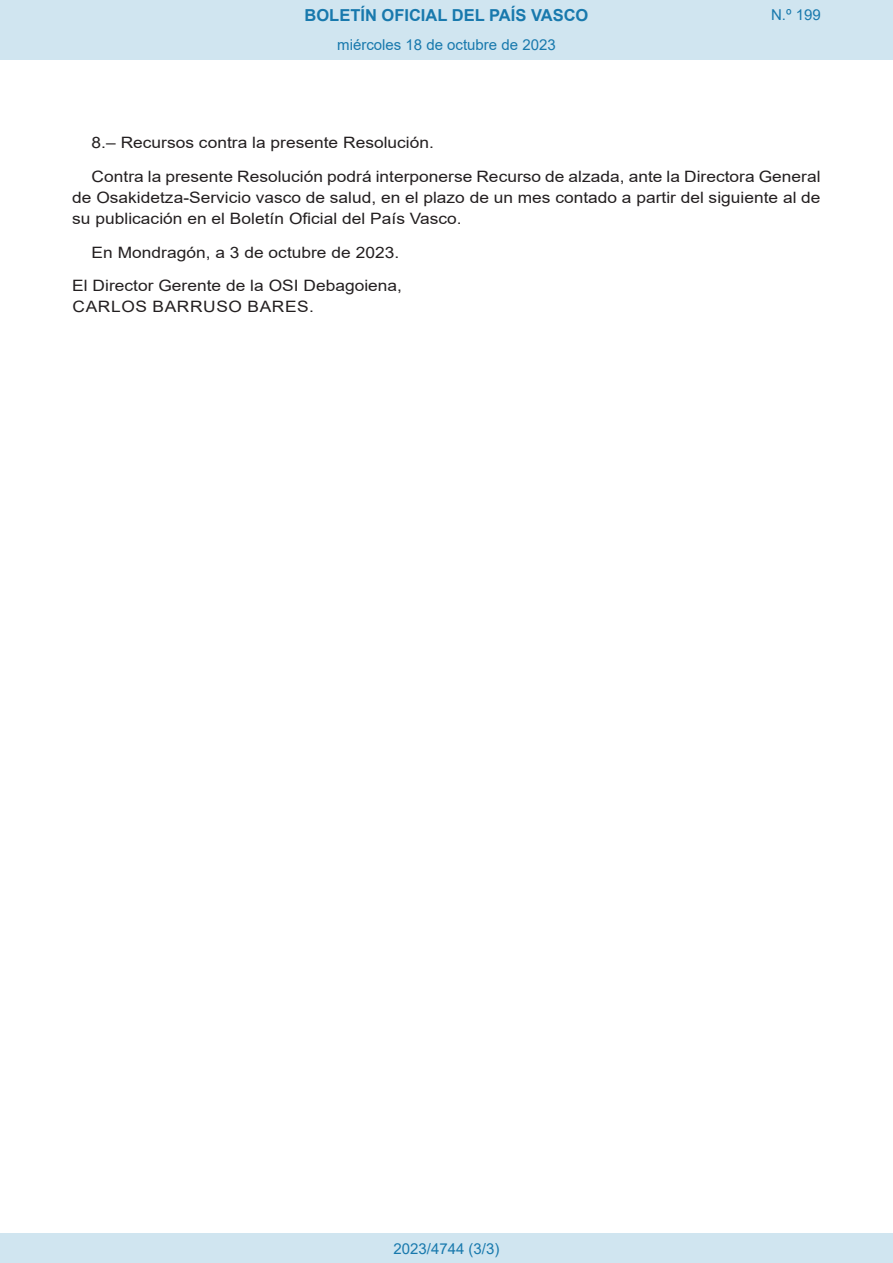
<style>
.page{position:relative;width:893px;height:1263px;background:#fff}
.page>*{position:absolute;margin:0;border:0;box-sizing:border-box;transform-origin:0 0}
.t1{font:700 16.5px "Arial";color:#1879ad}
.BOPVDetalle{font:15.6px/21px "Arial";color:#231f20;text-align:justify;scale:1.11 1}
.BOPVFirmaPuesto{font:15.6px "Arial";color:#231f20;scale:1.11 1}
.BOPVFirmaLugFec{font:15.6px "Arial";color:#231f20;scale:1.11 1}
.BOPVFirmaNombre{font:15.6px "Arial";letter-spacing:.035em;color:#231f20;scale:1.11 1}
.Paginacion_Centro{font:15px "Arial";color:#1879ad}
</style>
<div class="page">
<div style="left:0;top:0;width:893px;height:60px;background:#d0e5f0"></div>
<div style="left:0;top:1233px;width:893px;height:30px;background:#d0e5f0"></div>
<p class="t1" style="left:305px;top:3px;width:285px">BOLETÍN OFICIAL DEL PAÍS VASCO</p>
<p class="Paginacion_Centro" style="left:337px;top:35px;width:220px">miércoles 18 de octubre de 2023</p>
<p class="Paginacion_Centro" style="left:771px;top:5px;width:51px">N.º 199</p>
<p class="BOPVDetalle" style="left:92px;top:132px;width:310px">8.– Recursos contra la presente Resolución.</p>
<p class="BOPVDetalle" style="left:72px;top:166px;width:676px;text-indent:19px">Contra la presente Resolución podrá interponerse Recurso de alzada, ante la Directora General de Osakidetza-Servicio vasco de salud, en el plazo de un mes contado a partir del siguiente al de su publicación en el Boletín Oficial del País Vasco.</p>
<p class="BOPVFirmaLugFec" style="left:92px;top:241px;width:279px">En Mondragón, a 3 de octubre de 2023.</p>
<p class="BOPVFirmaPuesto" style="left:72px;top:275px;width:299px">El Director Gerente de la OSI Debagoiena,</p>
<p class="BOPVFirmaNombre" style="left:73px;top:296px;width:219px">CARLOS BARRUSO BARES.</p>
<p class="Paginacion_Centro" style="left:393px;top:1238px;width:107px">2023/4744 (3/3)</p>
</div>
